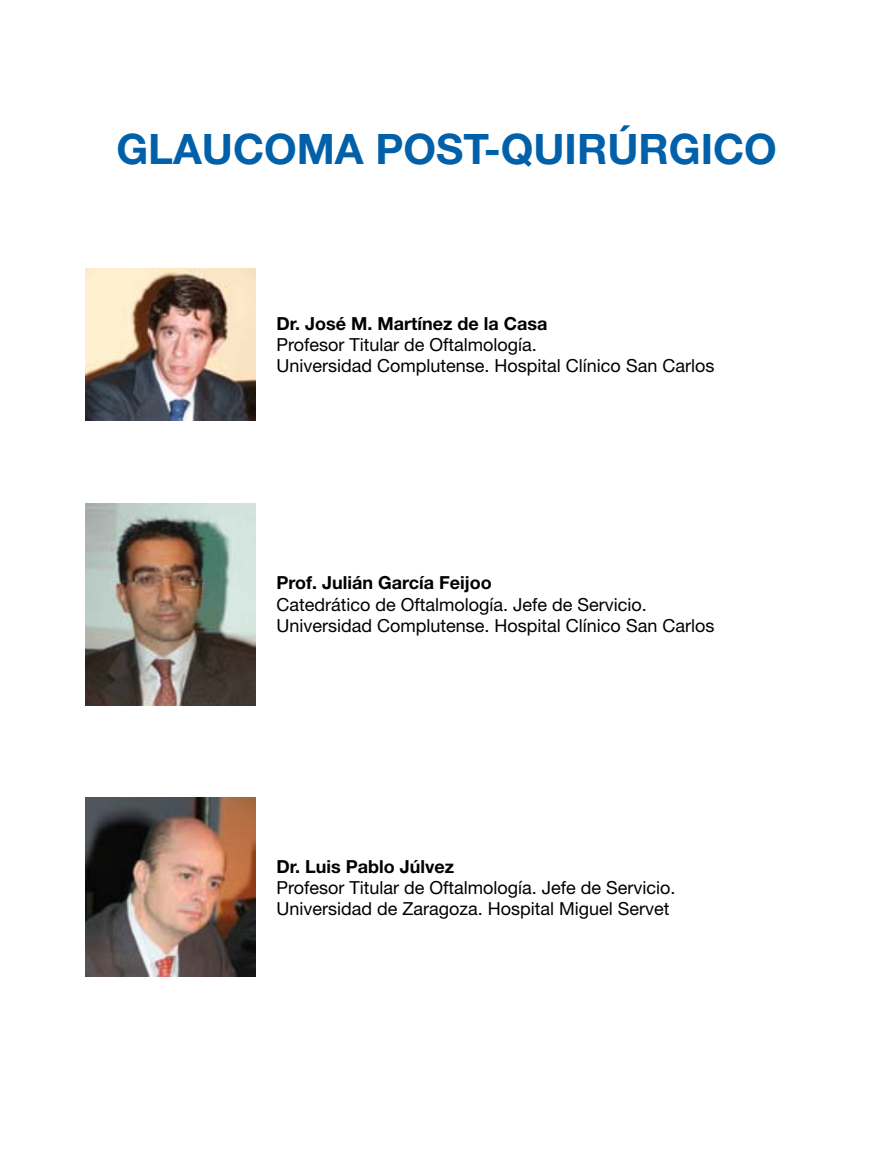
<style>
.page{position:relative;width:872px;height:1170px;background:#fff}
.page>*{position:absolute;margin:0;border:0;box-sizing:border-box;transform-origin:0 0}
.t1{font:700 42px "Helvetica Neue LT Std";color:#0060a9}
.t2{font:18px/21.3px "Helvetica Neue LT Std";color:#000}
.t3{font:700 18px "Helvetica Neue LT Std";color:#000}
</style>
<div class="page">
<img style="left:85px;top:268px;width:170px;height:152px">
<img style="left:85px;top:503px;width:170px;height:202px">
<img style="left:85px;top:797px;width:170px;height:179px">
<h1 class="t1" style="left:116px;top:123px;width:662px">GLAUCOMA POST-QUIRÚRGICO</h1>
<p class="t3" style="left:276px;top:312px;width:273px">Dr. José M. Martínez de la Casa</p>
<p class="t2" style="left:276px;top:333px;width:439px">Profesor Titular de Oftalmología.<br>Universidad Complutense. Hospital Clínico San Carlos</p>
<p class="t3" style="left:276px;top:571px;width:217px">Prof. Julián García Feijoo</p>
<p class="t2" style="left:276px;top:593px;width:439px">Catedrático de Oftalmología. Jefe de Servicio.<br>Universidad Complutense. Hospital Clínico San Carlos</p>
<p class="t3" style="left:276px;top:854px;width:179px">Dr. Luis Pablo Júlvez</p>
<p class="t2" style="left:276px;top:876px;width:401px">Profesor Titular de Oftalmología. Jefe de Servicio.<br>Universidad de Zaragoza. Hospital Miguel Servet</p>
</div>
